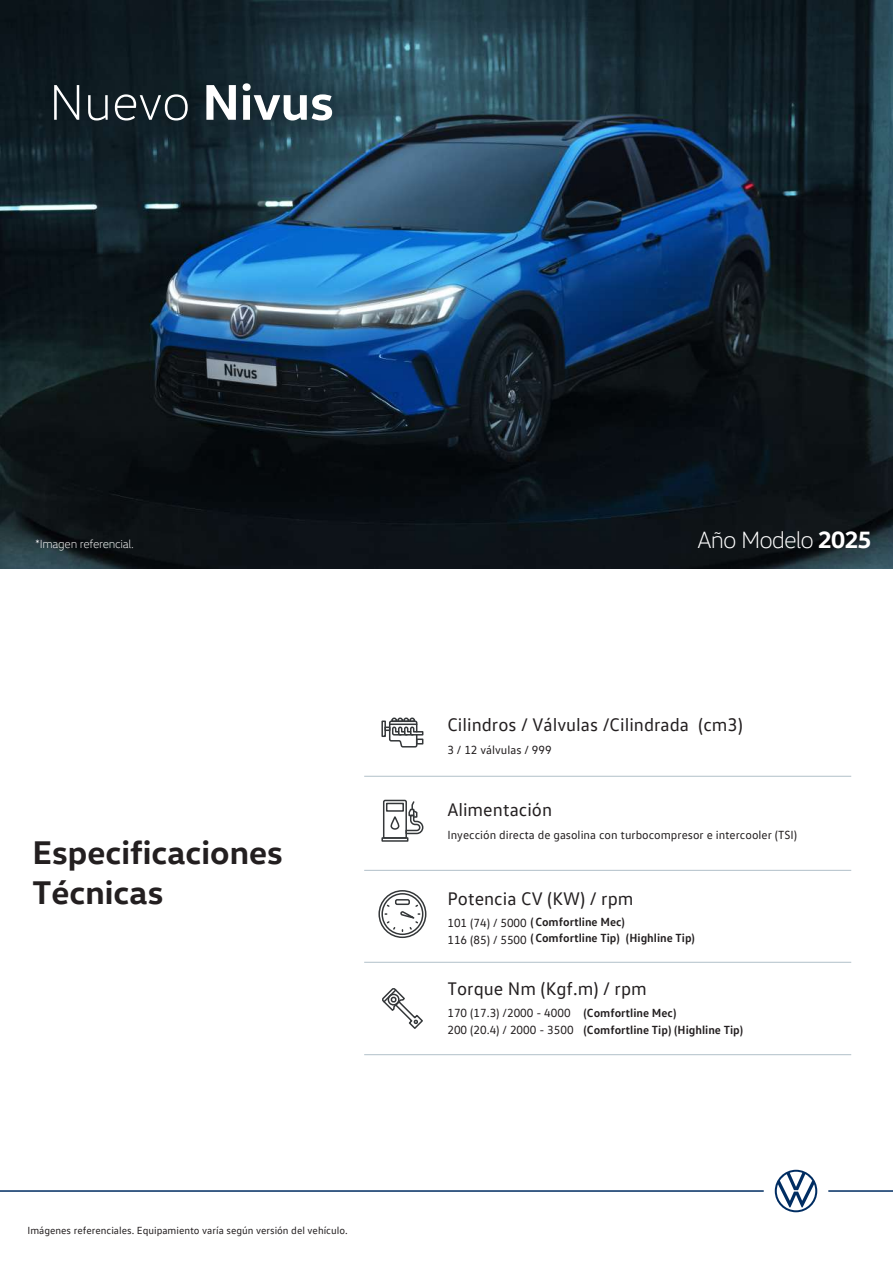
<style>
.page{position:relative;width:893px;height:1263px;background:#fff}
.page>*{position:absolute;margin:0;border:0;box-sizing:border-box;transform-origin:0 0}
.t1{font:300 51px "VW Head";letter-spacing:-.005em;color:#fff}
.t2{font:700 33.3px/40px "VW Head";color:#231f20}
.t3{font:300 24px "VW Head";letter-spacing:-.04em;color:#fff}
.t4{font:18.6px "VW Text";color:#231f20}
.t5{font:700 12px/16.5px "VW Text";color:#231f20}
.t6{font:12px "VW Text";color:#231f20}
.t7{font:300 12px "VW Head";letter-spacing:-.025em;color:#fff}
.t8{font:10.5px "VW Text";color:#231f20}
.s1{font-weight:700}
.s2{font-weight:400}
</style>
<div class="page">
<img style="left:0;top:0;width:893px;height:568px">
<svg style="left:775px;top:1170px;width:42px;height:42px"></svg>
<hr style="left:828px;top:1190px;width:65px;height:2px;background:#002d62">
<hr style="left:0;top:1190px;width:764px;height:2px;background:#002d62">
<hr style="left:364px;top:870px;width:487px;height:1px;background:#b1c0c9">
<hr style="left:364px;top:962px;width:487px;height:1px;background:#b1c0c9">
<hr style="left:364px;top:1054px;width:487px;height:1px;background:#b1c0c9">
<hr style="left:364px;top:776px;width:487px;height:1px;background:#b1c0c9">
<div style="left:381px;top:893px;width:42px;height:42px;border:2px solid #343739;border-radius:50%"></div>
<div style="left:395px;top:899px;width:15px;height:6px;border:2px solid #343739;border-radius:2px"></div>
<div style="left:378px;top:890px;width:48px;height:48px;border:2px solid #343739;border-radius:50%"></div>
<svg style="left:385px;top:903px;width:35px;height:28px"></svg>
<div style="left:381px;top:720px;width:5px;height:17px;border:2px solid #343739"></div>
<svg style="left:384px;top:717px;width:40px;height:31px"></svg>
<div style="left:381px;top:837px;width:27px;height:5px;border:2px solid #343739"></div>
<svg style="left:382px;top:799px;width:42px;height:40px"></svg>
<svg style="left:382px;top:988px;width:41px;height:41px"></svg>
<h1 class="t1" style="left:49px;top:72px;width:286px">Nuevo <span class="s1">Nivus</span></h1>
<p class="t7" style="left:35px;top:537px;width:100px">*Imagen referencial.</p>
<h3 class="t3" style="left:698px;top:526px;width:176px">Año Modelo <span class="s1">2025</span></h3>
<h2 class="t2" style="left:33px;top:831px;width:252px">Especificaciones<br>Técnicas</h2>
<p class="t8" style="left:27px;top:1224px;width:322px">Imágenes referenciales. Equipamiento varía según versión del vehículo.</p>
<h3 class="t4" style="left:447px;top:713px;width:297px">Cilindros / Válvulas /Cilindrada (cm3)</h3>
<p class="t6" style="left:447px;top:742px;width:106px">3 / 12 válvulas / 999</p>
<h3 class="t4" style="left:447px;top:798px;width:106px">Alimentación</h3>
<p class="t6" style="left:447px;top:827px;width:351px">Inyección directa de gasolina con turbocompresor e intercooler (TSI)</p>
<h3 class="t4" style="left:447px;top:887px;width:188px">Potencia CV (KW) / rpm</h3>
<p class="t5" style="left:447px;top:913px;width:249px"><span class="s2">101 (74) / 5000</span> (Comfortline Mec)<br><span class="s2">116 (85) / 5500</span> (Comfortline Tip) (Highline Tip)</p>
<h3 class="t4" style="left:447px;top:977px;width:201px">Torque Nm (Kgf.m) / rpm</h3>
<p class="t5" style="left:447px;top:1004px;width:297px"><span class="s2">170 (17.3) /2000 - 4000</span> (Comfortline Mec)<br><span class="s2">200 (20.4) / 2000 - 3500</span> (Comfortline Tip) (Highline Tip)</p>
</div>
